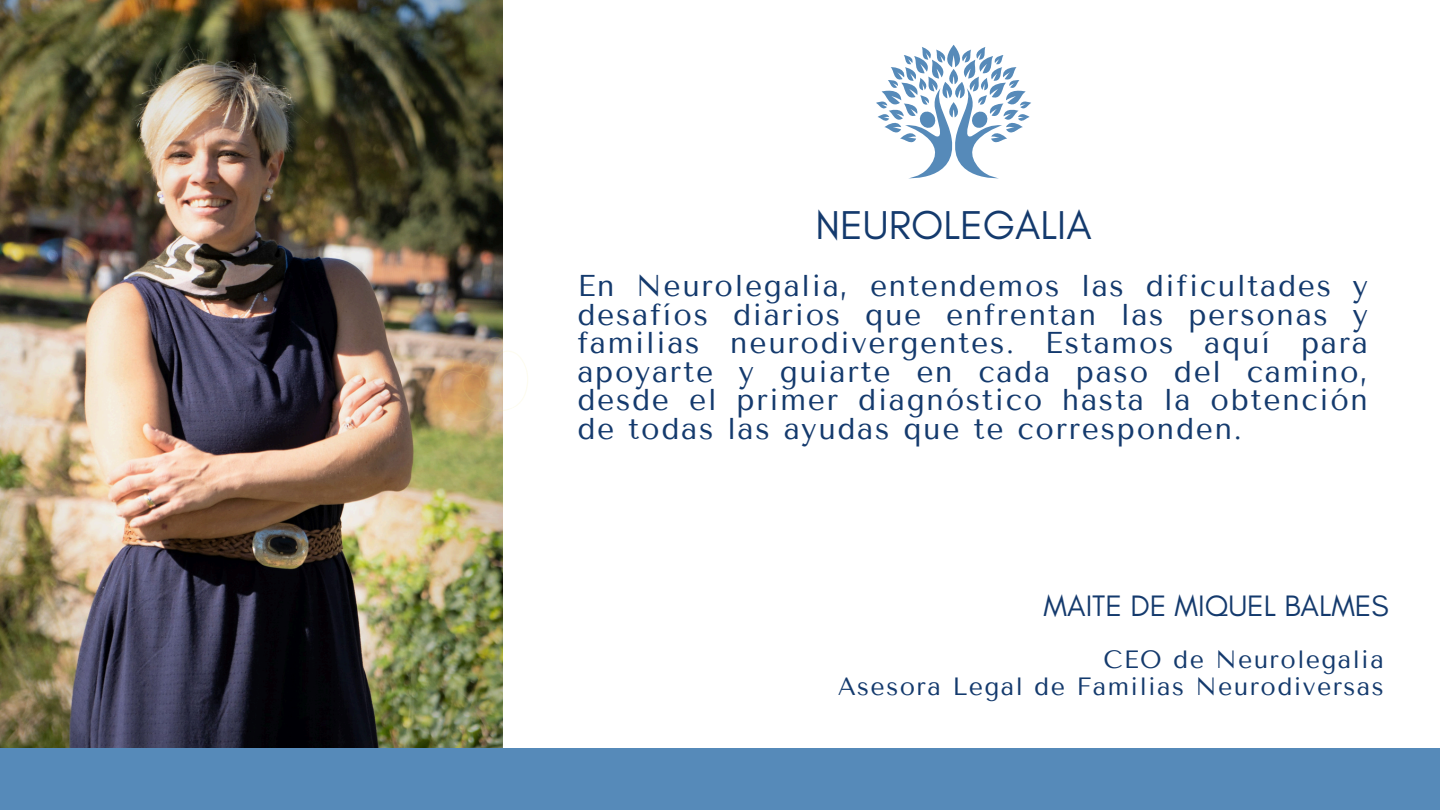
<style>
.page{position:relative;width:1440px;height:810px;background:#fff}
.page>*{position:absolute;margin:0;border:0;box-sizing:border-box;transform-origin:0 0}
.t1{font:41px "Glacial Indifference";color:#143a6d}
.t2{font:30.1px "Glacial Indifference";color:#143a6d}
.t3{font:30px/28.5px "Tenor Sans";letter-spacing:.055em;color:#143a6d;text-align:justify}
.t4{font:24.9px "Tenor Sans";letter-spacing:.055em;color:#143a6d}
</style>
<div class="page">
<img style="left:0;top:0;width:503px;height:748px">
<img style="left:425px;top:327px;width:103px;height:107px">
<svg style="left:0;top:465px;width:66px;height:283px;background:#8d8058"></svg>
<svg style="left:876px;top:45px;width:155px;height:134px"></svg>
<div style="left:0;top:748px;width:1440px;height:62px;background:#568ab9"></div>
<p class="t1" style="left:816px;top:200px;width:278px">NEUROLEGALIA</p>
<h2 class="t3" style="left:577px;top:272px;width:792px">En Neurolegalia, entendemos las dificultades y desafíos diarios que enfrentan las personas y familias neurodivergentes. Estamos aquí para apoyarte y guiarte en cada paso del camino, desde el primer diagnóstico hasta la obtención de todas las ayudas que te corresponden.</h2>
<h1 class="t2" style="left:1044px;top:588px;width:347px">MAITE DE MIQUEL BALMES</h1>
<h3 class="t4" style="left:1103px;top:645px;width:282px">CEO de Neurolegalia</h3>
<p class="t4" style="left:838px;top:672px;width:548px">Asesora Legal de Familias Neurodiversas</p>
</div>
